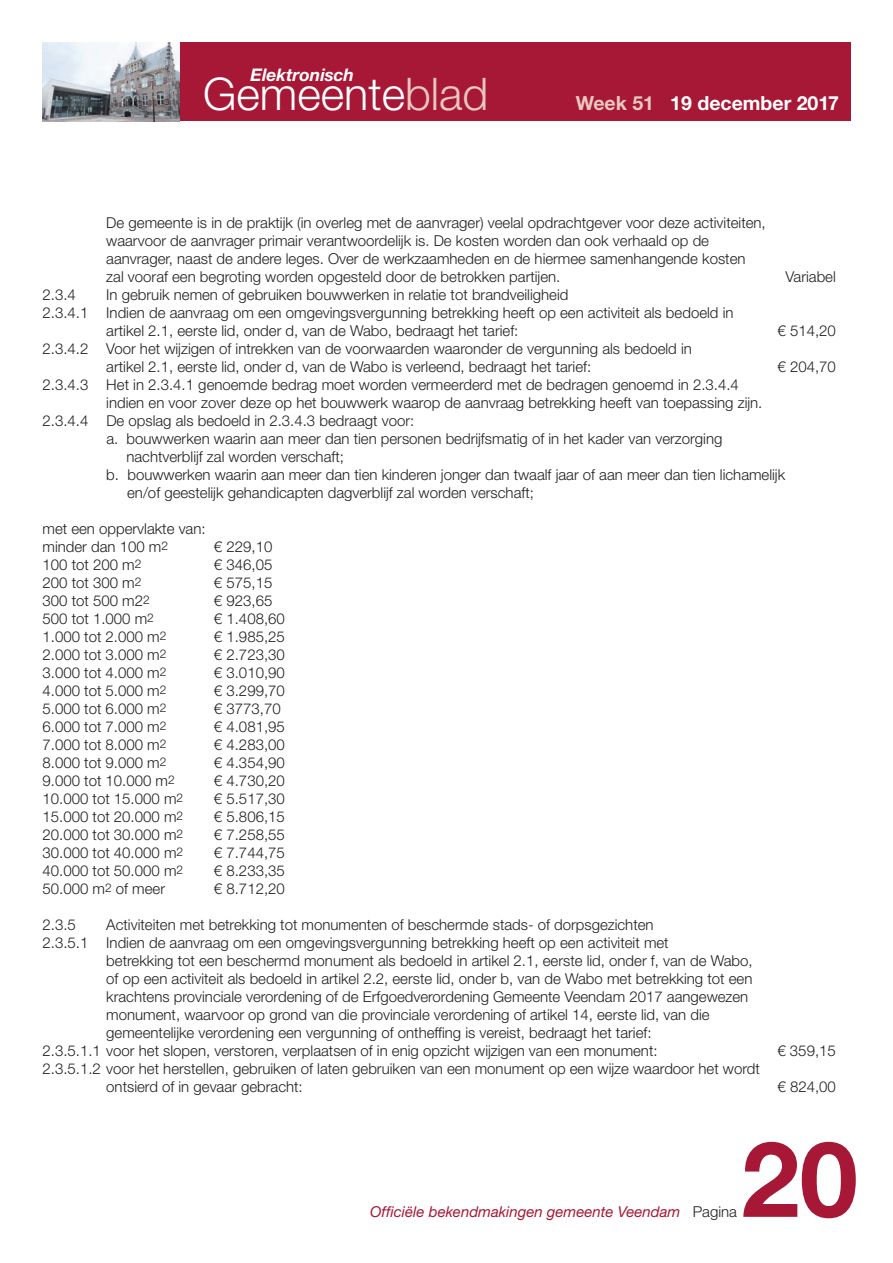
<style>
.page{position:relative;width:893px;height:1263px;background:#fff}
.page>*{position:absolute;margin:0;border:0;box-sizing:border-box;transform-origin:0 0}
.t1{font:700 105px "Helvetica Neue LT Std";color:#a61836}
.t2{font:300 45px "Helvetica Neue LT Std";color:#fff}
.t3{font:700 19.5px "Helvetica Neue LT Std";color:#fff}
.t4{font:italic 700 17.4px "Helvetica Neue LT Std";color:#fff}
.t5{font:300 15px/18px "Helvetica Neue LT Std";color:#231f20}
.t6{font:italic 15px "Helvetica Neue LT Std";color:#a61836}
.s1{color:#e9c7c3}
.s2{font-size:12px}
.s3{font-weight:300;font-style:normal;color:#231f20}
</style>
<div class="page">
<div style="left:43px;top:43px;width:807px;height:78px;background:#a61836"></div>
<img style="left:43px;top:43px;width:137px;height:78px">
<p class="t4" style="left:250px;top:68px;width:105px">Elektronisch</p>
<h2 class="t2" style="left:203px;top:78px;width:287px">Gemeente<span class="s1">blad</span></h2>
<h3 class="t3" style="left:576px;top:97px;width:265px"><span class="s1">Week 51</span> 19 december 2017</h3>
<p class="t5" style="left:106px;top:215px;width:661px">De gemeente is in de praktijk (in overleg met de aanvrager) veelal opdrachtgever voor deze activiteiten, waarvoor de aanvrager primair verantwoordelijk is. De kosten worden dan ook verhaald op de aanvrager, naast de andere leges. Over de werkzaamheden en de hiermee samenhangende kosten zal vooraf een begroting worden opgesteld door de betrokken partijen.</p>
<p class="t5" style="left:785px;top:269px;width:52px">Variabel</p>
<p class="t5" style="left:43px;top:287px;width:35px">2.3.4</p>
<p class="t5" style="left:106px;top:287px;width:464px">In gebruik nemen of gebruiken bouwwerken in relatie tot brandveiligheid</p>
<p class="t5" style="left:43px;top:305px;width:692px">2.3.4.1 Indien de aanvraag om een omgevingsvergunning betrekking heeft op een activiteit als bedoeld in</p>
<p class="t5" style="left:106px;top:323px;width:414px">artikel 2.1, eerste lid, onder d, van de Wabo, bedraagt het tarief:</p>
<p class="t5" style="left:777px;top:323px;width:60px">€ 514,20</p>
<p class="t5" style="left:106px;top:341px;width:587px;text-indent:-64px">2.3.4.2 Voor het wijzigen of intrekken van de voorwaarden waaronder de vergunning als bedoeld in artikel 2.1, eerste lid, onder d, van de Wabo is verleend, bedraagt het tarief:</p>
<p class="t5" style="left:777px;top:359px;width:60px">€ 204,70</p>
<p class="t5" style="left:43px;top:377px;width:698px">2.3.4.3 Het in 2.3.4.1 genoemde bedrag moet worden vermeerderd met de bedragen genoemd in 2.3.4.4</p>
<p class="t5" style="left:106px;top:395px;width:658px">indien en voor zover deze op het bouwwerk waarop de aanvraag betrekking heeft van toepassing zijn.</p>
<p class="t5" style="left:43px;top:413px;width:373px">2.3.4.4 De opslag als bedoeld in 2.3.4.3 bedraagt voor:</p>
<p class="t5" style="left:106px;top:431px;width:618px">a. bouwwerken waarin aan meer dan tien personen bedrijfsmatig of in het kader van verzorging</p>
<p class="t5" style="left:126px;top:449px;width:219px">nachtverblijf zal worden verschaft;</p>
<p class="t5" style="left:106px;top:467px;width:680px">b. bouwwerken waarin aan meer dan tien kinderen jonger dan twaalf jaar of aan meer dan tien lichamelijk</p>
<p class="t5" style="left:127px;top:485px;width:408px">en/of geestelijk gehandicapten dagverblijf zal worden verschaft;</p>
<p class="t5" style="left:43px;top:521px;width:165px">met een oppervlakte van: minder dan 100 m<span class="s2">2<br></span>100 tot 200 m<span class="s2">2<br></span>200 tot 300 m<span class="s2">2<br></span>300 tot 500 m2<span class="s2">2<br></span>500 tot 1.000 m<span class="s2">2<br></span>1.000 tot 2.000 m<span class="s2">2<br></span>2.000 tot 3.000 m<span class="s2">2<br></span>3.000 tot 4.000 m<span class="s2">2<br></span>4.000 tot 5.000 m<span class="s2">2<br></span>5.000 tot 6.000 m<span class="s2">2<br></span>6.000 tot 7.000 m<span class="s2">2<br></span>7.000 tot 8.000 m<span class="s2">2<br></span>8.000 tot 9.000 m<span class="s2">2<br></span>9.000 tot 10.000 m<span class="s2">2<br></span>10.000 tot 15.000 m<span class="s2">2<br></span>15.000 tot 20.000 m<span class="s2">2<br></span>20.000 tot 30.000 m<span class="s2">2<br></span>30.000 tot 40.000 m<span class="s2">2<br></span>40.000 tot 50.000 m<span class="s2">2<br></span>50.000 m<span class="s2">2</span> of meer</p>
<p class="t5" style="left:43px;top:917px;width:35px">2.3.5</p>
<p class="t5" style="left:106px;top:917px;width:549px">Activiteiten met betrekking tot monumenten of beschermde stads- of dorpsgezichten</p>
<p class="t5" style="left:43px;top:935px;width:628px">2.3.5.1 Indien de aanvraag om een omgevingsvergunning betrekking heeft op een activiteit met</p>
<p class="t5" style="left:106px;top:953px;width:648px">betrekking tot een beschermd monument als bedoeld in artikel 2.1, eerste lid, onder f, van de Wabo,</p>
<p class="t5" style="left:106px;top:971px;width:648px">of op een activiteit als bedoeld in artikel 2.2, eerste lid, onder b, van de Wabo met betrekking tot een</p>
<p class="t5" style="left:106px;top:989px;width:643px">krachtens provinciale verordening of de Erfgoedverordening Gemeente Veendam 2017 aangewezen</p>
<p class="t5" style="left:106px;top:1007px;width:605px">monument, waarvoor op grond van die provinciale verordening of artikel 14, eerste lid, van die</p>
<p class="t5" style="left:106px;top:1025px;width:547px">gemeentelijke verordening een vergunning of ontheffing is vereist, bedraagt het tarief:</p>
<p class="t5" style="left:43px;top:1043px;width:617px">2.3.5.1.1 voor het slopen, verstoren, verplaatsen of in enig opzicht wijzigen van een monument:</p>
<p class="t5" style="left:777px;top:1043px;width:60px">€ 359,15</p>
<p class="t5" style="left:106px;top:1061px;width:655px;text-indent:-64px">2.3.5.1.2 voor het herstellen, gebruiken of laten gebruiken van een monument op een wijze waardoor het wordt ontsierd of in gevaar gebracht:</p>
<p class="t5" style="left:214px;top:539px;width:72px">€ 229,10<br>€ 346,05<br>€ 575,15<br>€ 923,65<br>€ 1.408,60 € 1.985,25 € 2.723,30 € 3.010,90 € 3.299,70 € 3773,70 € 4.081,95 € 4.283,00 € 4.354,90 € 4.730,20 € 5.517,30 € 5.806,15 € 7.258,55 € 7.744,75 € 8.233,35 € 8.712,20</p>
<p class="t5" style="left:777px;top:1079px;width:60px">€ 824,00</p>
<h1 class="t1" style="left:741px;top:1142px;width:118px">20</h1>
<p class="t6" style="left:370px;top:1206px;width:368px">Officiële bekendmakingen gemeente Veendam <span class="s3">Pagina</span></p>
</div>
